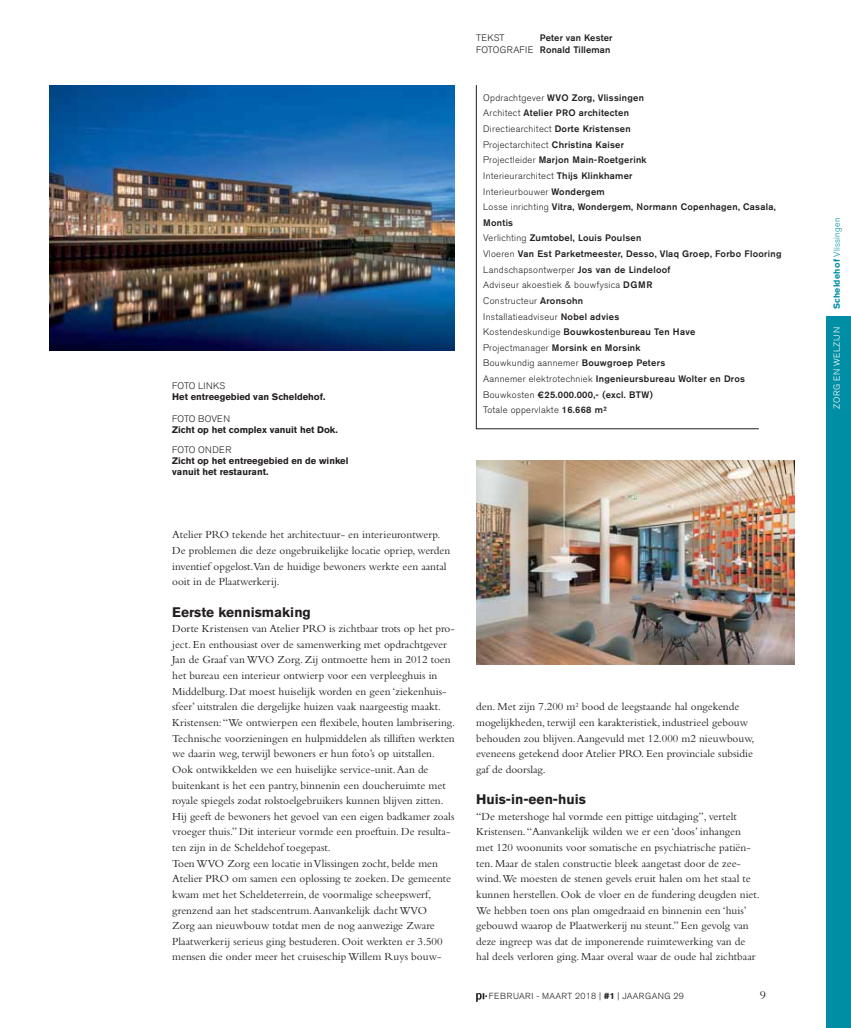
<style>
.page{position:relative;width:851px;height:1028px;background:#fff}
.page>*{position:absolute;margin:0;border:0;box-sizing:border-box;transform-origin:0 0}
.t1{font:700 13.75px "Akzidenz Grotesk BE";color:#231f20}
.t2{font:12.5px "Bembo Std";color:#231f20}
.t3{font:11.25px/15.6px "Bembo Std";color:#231f20}
.t4{font:500 9.38px/15.6px "Akzidenz Grotesk BE";letter-spacing:.03em;color:#231f20}
.t5{font:700 9.38px/11.2px "Akzidenz Grotesk BE";color:#231f20}
.t6{font:300 9.38px "Akzidenz Grotesk BE";letter-spacing:.015em;color:#231f20}
.t7{font:300 9.38px "Akzidenz Grotesk BE";letter-spacing:-.005em;color:#231f20}
.t8{font:300 9.38px "Akzidenz Grotesk BE";letter-spacing:.035em;color:#231f20}
.t9{font:300 8.75px "Akzidenz Grotesk BE";letter-spacing:.04em;color:#231f20}
.t10{font:700 8.75px "Akzidenz Grotesk BE";letter-spacing:.03em;color:#008ea4}
.t11{font:300 8.75px "Akzidenz Grotesk BE";letter-spacing:.06em;color:#fff}
.s1{font-weight:300}
.s2{font-weight:700}
</style>
<div class="page">
<div style="left:825px;top:316px;width:25px;height:712px;background:#008ea4"></div>
<svg style="left:476px;top:85px;width:283px;height:344px"></svg>
<svg style="left:476px;top:993px;width:11px;height:9px"></svg>
<img style="left:50px;top:85px;width:405px;height:266px">
<img style="left:476px;top:460px;width:318px;height:204px">
<p class="t7" style="left:172px;top:380px;width:54px">FOTO LINKS</p>
<p class="t5" style="left:172px;top:391px;width:155px">Het entreegebied van Scheldehof.</p>
<p class="t6" style="left:172px;top:413px;width:59px">FOTO BOVEN</p>
<p class="t5" style="left:172px;top:424px;width:167px">Zicht op het complex vanuit het Dok.</p>
<p class="t8" style="left:172px;top:444px;width:61px">FOTO ONDER</p>
<p class="t5" style="left:172px;top:455px;width:178px">Zicht op het entreegebied en de winkel vanuit het restaurant.</p>
<p class="t6" style="left:476px;top:32px;width:30px">TEKST</p>
<p class="t4" style="left:476px;top:31px;width:138px;line-height:12.5px;text-align:right">Peter van Kester<br><span class="s1">FOTOGRAFIE</span> Ronald Tilleman</p>
<p class="t4" style="left:483px;top:89px;width:300px"><span class="s1">Opdrachtgever</span> WVO Zorg, Vlissingen<br><span class="s1">Architect</span> Atelier PRO architecten<br><span class="s1">Directiearchitect</span> Dorte Kristensen<br><span class="s1">Projectarchitect</span> Christina Kaiser<br><span class="s1">Projectleider</span> Marjon Main-Roetgerink<br><span class="s1">Interieurarchitect</span> Thijs Klinkhamer<br><span class="s1">Interieurbouwer</span> Wondergem<br><span class="s1">Losse inrichting</span> Vitra, Wondergem, Normann Copenhagen, Casala, Montis<br><span class="s1">Verlichting</span> Zumtobel, Louis Poulsen<br><span class="s1">Vloeren</span> Van Est Parketmeester, Desso, Vlaq Groep, Forbo Flooring <span class="s1">Landschapsontwerper</span> Jos van de Lindeloof<br><span class="s1">Adviseur akoestiek &amp; bouwfysica</span> DGMR<br><span class="s1">Constructeur</span> Aronsohn<br><span class="s1">Installatieadviseur</span> Nobel advies<br><span class="s1">Kostendeskundige</span> Bouwkostenbureau Ten Have<br><span class="s1">Projectmanager</span> Morsink en Morsink<br><span class="s1">Bouwkundig aannemer</span> Bouwgroep Peters<br><span class="s1">Aannemer elektrotechniek</span> Ingenieursbureau Wolter en Dros <span class="s1">Bouwkosten</span> €25.000.000,- (excl. BTW)<br><span class="s1">Totale oppervlakte</span> 16.668 m²</p>
<p class="t3" style="left:172px;top:527px;width:279px">Atelier PRO tekende het architectuur- en interieurontwerp.<br>De problemen die deze ongebruikelijke locatie opriep, werden inventief opgelost.Van de huidige bewoners werkte een aantal ooit in de Plaatwerkerij.</p>
<p class="t1" style="left:172px;top:604px;width:140px">Eerste kennismaking</p>
<p class="t3" style="left:172px;top:620px;width:284px">Dorte Kristensen van Atelier PRO is zichtbaar trots op het pro&shy;ject. En enthousiast over de samenwerking met opdrachtgever Jan de Graaf van WVO Zorg. Zij ontmoette hem in 2012 toen het bureau een interieur ontwierp voor een verpleeghuis in Middelburg. Dat moest huiselijk worden en geen ‘ziekenhuis&shy;sfeer’ uitstralen die dergelijke huizen vaak naargeestig maakt.<br>Kristensen: “We ontwierpen een flexibele, houten lambrisering.<br>Technische voorzieningen en hulpmiddelen als tilliften werkten we daarin weg, terwijl bewoners er hun foto’s op uitstallen.<br>Ook ontwikkelden we een huiselijke service-unit. Aan de buitenkant is het een pantry, binnenin een doucheruimte met royale spiegels zodat rolstoelgebruikers kunnen blijven zitten.<br>Hij geeft de bewoners het gevoel van een eigen badkamer zoals vroeger thuis.” Dit interieur vormde een proeftuin. De resulta&shy;ten zijn in de Scheldehof toegepast.<br>Toen WVO Zorg een locatie in Vlissingen zocht, belde men Atelier PRO om samen een oplossing te zoeken. De gemeente kwam met het Scheldeterrein, de voormalige scheepswerf, grenzend aan het stadscentrum. Aanvankelijk dacht WVO<br>Zorg aan nieuwbouw totdat men de nog aanwezige Zware Plaatwerkerij serieus ging bestuderen. Ooit werkten er 3.500 mensen die onder meer het cruiseschip Willem Ruys bouw-</p>
<p class="t3" style="left:476px;top:698px;width:279px">den. Met zijn 7.200 m<sup>2</sup> bood de leegstaande hal ongekende mogelijkheden, terwijl een karakteristiek, industrieel gebouw behouden zou blijven. Aangevuld met 12.000 m2 nieuwbouw, eveneens getekend door Atelier PRO. Een provinciale subsidie gaf de doorslag.</p>
<p class="t1" style="left:476px;top:791px;width:111px">Huis-in-een-huis</p>
<p class="t3" style="left:476px;top:808px;width:285px">“De metershoge hal vormde een pittige uitdaging”, vertelt Kristensen. “Aanvankelijk wilden we er een ‘doos’ inhangen met 120 woonunits voor somatische en psychiatrische patiën&shy;ten. Maar de stalen constructie bleek aangetast door de zee&shy;wind.We moesten de stenen gevels eruit halen om het staal te kunnen herstellen. Ook de vloer en de fundering deugden niet.<br>We hebben toen ons plan omgedraaid en binnenin een ‘huis’ gebouwd waarop de Plaatwerkerij nu steunt.” Een gevolg van deze ingreep was dat de imponerende ruimtewerking van de hal deels verloren ging. Maar overal waar de oude hal zichtbaar</p>
<p class="t9" style="left:488px;top:991px;width:197px">FEBRUARI - MAART 2018 | <span class="s2">#1</span> | JAARGANG 29</p>
<p class="t2" style="left:759px;top:987px;width:8px">9</p>
<p class="t10" style="left:831px;top:309px;width:94px;rotate:-90deg">Scheldehof <span class="s1">Vlissingen</span></p>
<p class="t11" style="left:831px;top:408px;width:83px;rotate:-90deg">ZORG EN WELZIJN</p>
</div>
